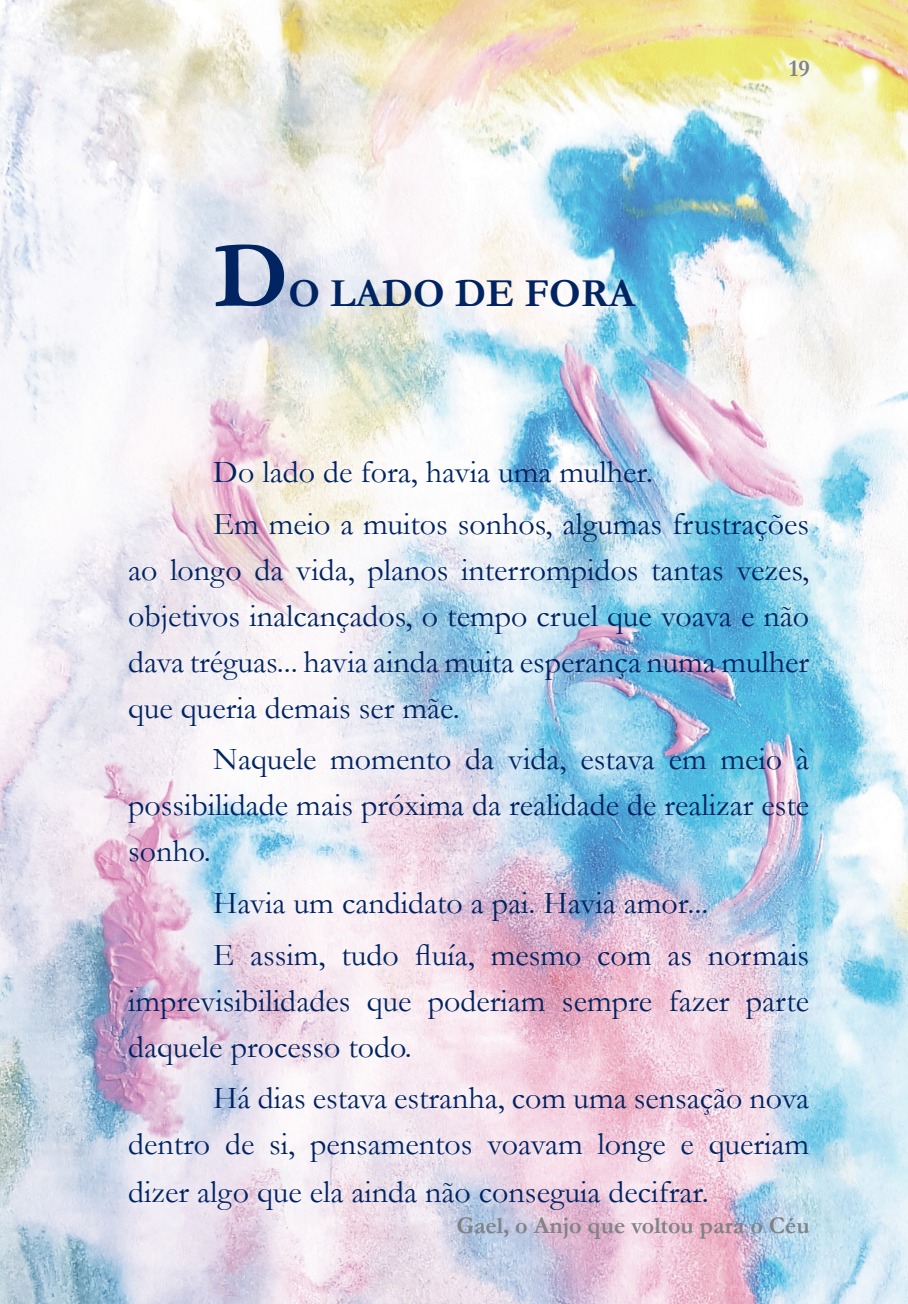
<style>
.page{position:relative;width:908px;height:1304px;background:#fff}
.page>*{position:absolute;margin:0;border:0;box-sizing:border-box;transform-origin:0 0}
.t1{font:700 96px "Garamond";color:#002361}
.t2{font:700 40px "Garamond";color:#002361}
.t3{font:32px/46px "Garamond";color:#002361}
.t4{font:700 24px "Garamond";color:#808285}
</style>
<div class="page">
<img style="left:0;top:0;width:907px;height:1304px">
<svg style="left:904px;top:1300px;width:4px;height:4px"></svg>
<h1 class="t1" style="left:213px;top:211px;width:76px">D</h1>
<p class="t2" style="left:288px;top:267px;width:348px">O LADO DE FORA</p>
<p class="t4" style="left:788px;top:52px;width:22px">19</p>
<p class="t3" style="left:213px;top:445px;width:597px;line-height:51.6px">Do lado de fora, havia uma mulher.<br>Em meio a muitos sonhos, algumas frustrações</p>
<p class="t3" style="left:128px;top:546px;width:682px;text-align:justify">ao longo da vida, planos interrompidos tantas vezes, objetivos inalcançados, o tempo cruel que voava e não dava tréguas... havia ainda muita esperança numa mulher que queria demais ser mãe.</p>
<p class="t3" style="left:128px;top:735px;width:682px;text-align:justify;text-indent:85px">Naquele momento da vida, estava em meio à possibilidade mais próxima da realidade de realizar este sonho.</p>
<p class="t3" style="left:213px;top:876px;width:597px;line-height:51.6px">Havia um candidato a pai. Havia amor...<br>E assim, tudo fluía, mesmo com as normais</p>
<p class="t3" style="left:128px;top:977px;width:682px">imprevisibilidades que poderiam sempre fazer parte daquele processo todo.</p>
<p class="t3" style="left:128px;top:1074px;width:682px;line-height:47px;text-align:justify;text-indent:85px">Há dias estava estranha, com uma sensação nova dentro de si, pensamentos voavam longe e queriam dizer algo que ela ainda não conseguia decifrar.</p>
<p class="t4" style="left:456px;top:1209px;width:354px">Gael, o Anjo que voltou para o Céu</p>
</div>
